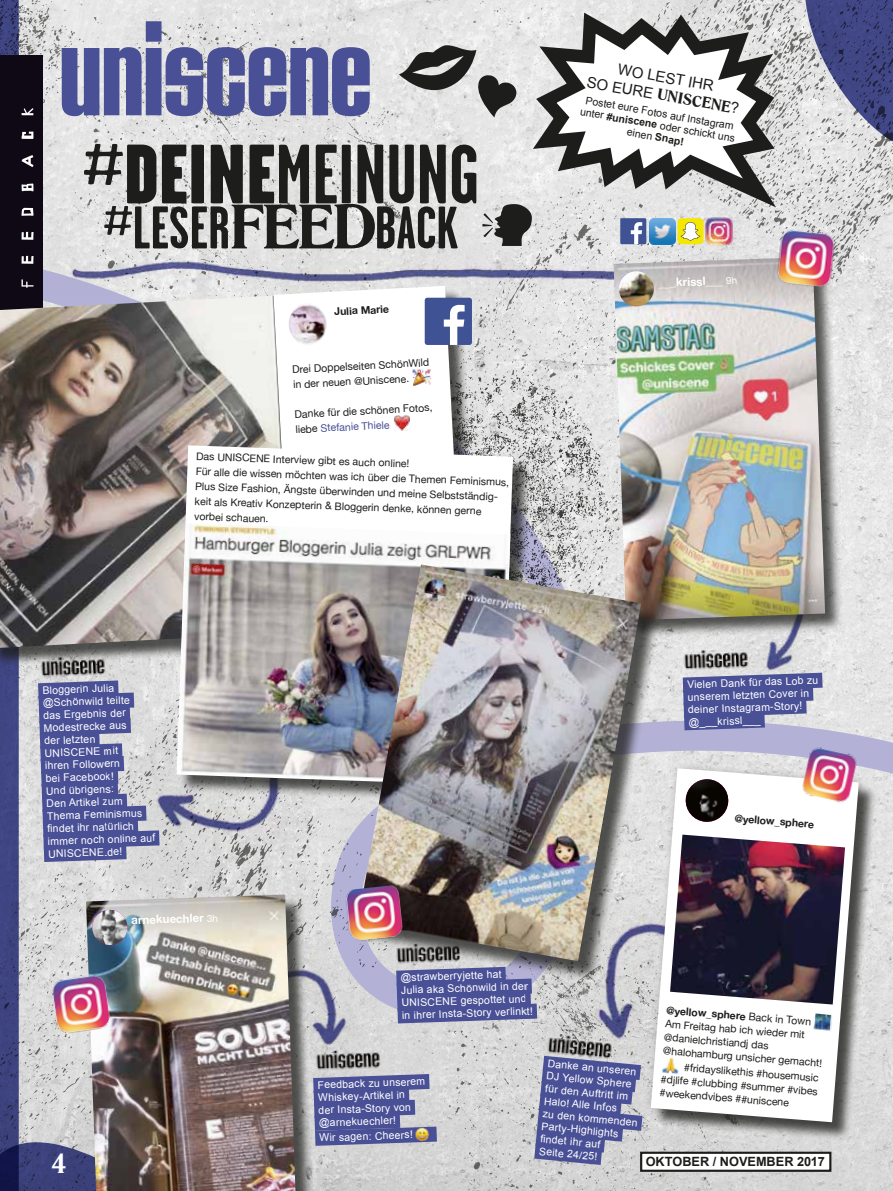
<style>
.page{position:relative;width:893px;height:1191px;background:#fff}
.page>*{position:absolute;margin:0;border:0;box-sizing:border-box;transform-origin:0 0}
.t1{font:700 84px "Garage Gothic";color:#1d1d1b}
.t2{font:700 60px "Garage Gothic";color:#1d1d1b}
.t3{font:700 27px "Romana BT";color:#fff}
.t4{font:700 15px "Romana BT";color:#1d1d1b}
.t5{font:15px "Arial";color:#1d1d1b}
.t6{font:700 12.75px "Arial";color:#1d1d1b}
.t7{font:700 11.55px "Helvetica Neue";color:#fff}
.t8{font:10.5px/12.6px "Arial";color:#fff}
.t9{font:10.5px/15px "Helvetica Neue";color:#1d1d1b}
.t10{font:10.5px/12px "Arial";color:#1d1d1b;text-align:center}
.t11{font:700 10.5px "Helvetica Neue";color:#1d1d1b}
.s1{font-weight:900}
.s2{font-family:"Romana BT"}
.s3{color:#495096}
.s4{font-weight:400;font-size:9.9px}
.s5{font-family:"Arial";font-weight:400}
.s6{font-weight:700}
</style>
<div class="page">
<img style="left:0;top:0;width:893px;height:1191px">
<img style="left:685px;top:779px;width:44px;height:43px">
<img style="left:799px;top:742px;width:61px;height:63px">
<img style="left:670px;top:834px;width:175px;height:170px">
<img style="left:814px;top:1013px;width:18px;height:18px">
<img style="left:661px;top:1057px;width:20px;height:18px">
<img style="left:342px;top:884px;width:62px;height:63px">
<h1 class="t1" style="left:83px;top:130px;width:397px">#<span class="s1">DEINE</span>MEINUNG</h1>
<h2 class="t2" style="left:104px;top:196px;width:356px">#LESER<span class="s2">FEED</span>BACK</h2>
<p class="t11" style="left:334px;top:303px;width:56px;rotate:-3deg">Julia Marie</p>
<p class="t9" style="left:292px;top:362px;width:139px;rotate:-3deg">Drei Doppelseiten SchönWild in der neuen @Uniscene.</p>
<p class="t9" style="left:294px;top:407px;width:139px;rotate:-3deg">Danke für die schönen Fotos, liebe <span class="s3">Stefanie Thiele</span></p>
<p class="t9" style="left:197px;top:449px;width:315px;rotate:2deg">Das UNISCENE Interview gibt es auch online!<br>Für alle die wissen möchten was ich über die Themen Feminismus, Plus Size Fashion, Ängste überwinden und meine Selbstständig&shy;keit als Kreativ Konzepterin &amp; Bloggerin denke, können gerne vorbei schauen.</p>
<p class="t8" style="left:42px;top:684px;width:109px;rotate:-2deg">Bloggerin Julia @Schönwild teilte<br>das Ergebnis der<br>Modestrecke aus<br>der letzten<br>UNISCENE mit<br>ihren Followern<br>bei Facebook!<br>Und übrigens:<br>Den Artikel zum<br>Thema Feminismus<br>fi ndet ihr natürlich immer noch online auf<br>UNISCENE.de!</p>
<p class="t7" style="left:131px;top:911px;width:88px;rotate:-2deg">arnekuechler <span class="s4">3h</span></p>
<h3 class="t5" style="left:620px;top:59px;width:99px;rotate:10deg">WO LEST IHR</h3>
<h3 class="t4" style="left:589px;top:73px;width:156px;rotate:10deg"><span class="s5">SO EURE</span> UNISCENE<span class="s5">?</span></h3>
<p class="t10" style="left:583px;top:94px;width:158px;rotate:10deg">Postet eure Fotos auf Instagram unter <span class="s6">#uniscene</span> oder schickt uns einen <span class="s6">Snap!</span></p>
<p class="t7" style="left:658px;top:274px;width:80px;rotate:-2deg">___krissl___ <span class="s4">9h</span></p>
<p class="t8" style="left:687px;top:678px;width:133px;rotate:-2deg">Vielen Dank für das Lob zu unserem letzten Cover in deiner Instagram-Story! @___krissl___</p>
<p class="t11" style="left:735px;top:810px;width:81px;rotate:4deg">@yellow_sphere</p>
<h3 class="t3" style="left:51px;top:1146px;width:17px">4</h3>
<p class="t8" style="left:400px;top:971px;width:132px;rotate:-2deg">@strawberryjette hat<br>Julia aka Schönwild in der<br>UNISCENE gespottet und in ihrer Insta-Story verlinkt!</p>
<p class="t8" style="left:317px;top:1078px;width:109px;rotate:-2deg">Feedback zu unserem<br>Whiskey-Artikel in<br>der Insta-Story von @arnekuechler!</p>
<p class="t8" style="left:319px;top:1131px;width:95px;rotate:-2deg">Wir sagen: Cheers!</p>
<p class="t8" style="left:547px;top:1057px;width:97px;rotate:5deg">Danke an unseren<br>DJ Yellow Sphere für den Auftritt im<br>Halo! Alle Infos<br>zu den kommenden<br>Party-Highlights<br>fi ndet ihr auf<br>Seite 24/25!</p>
<p class="t9" style="left:666px;top:1004px;width:161px;line-height:13.6px;rotate:4deg"><span class="s6">@yellow_sphere</span> Back in Town<br>Am Freitag hab ich wieder mit @danielchristiandj das @halohamburg unsicher gemacht!</p>
<p class="t9" style="left:662px;top:1060px;width:159px;line-height:13.5px;text-align:justify;text-indent:23px;rotate:4deg">#fridayslikethis #housemusic #djlife #clubbing #summer #vibes #weekendvibes ##uniscene</p>
<p class="t6" style="left:646px;top:1153px;width:181px">OKTOBER / NOVEMBER 2017</p>
</div>
